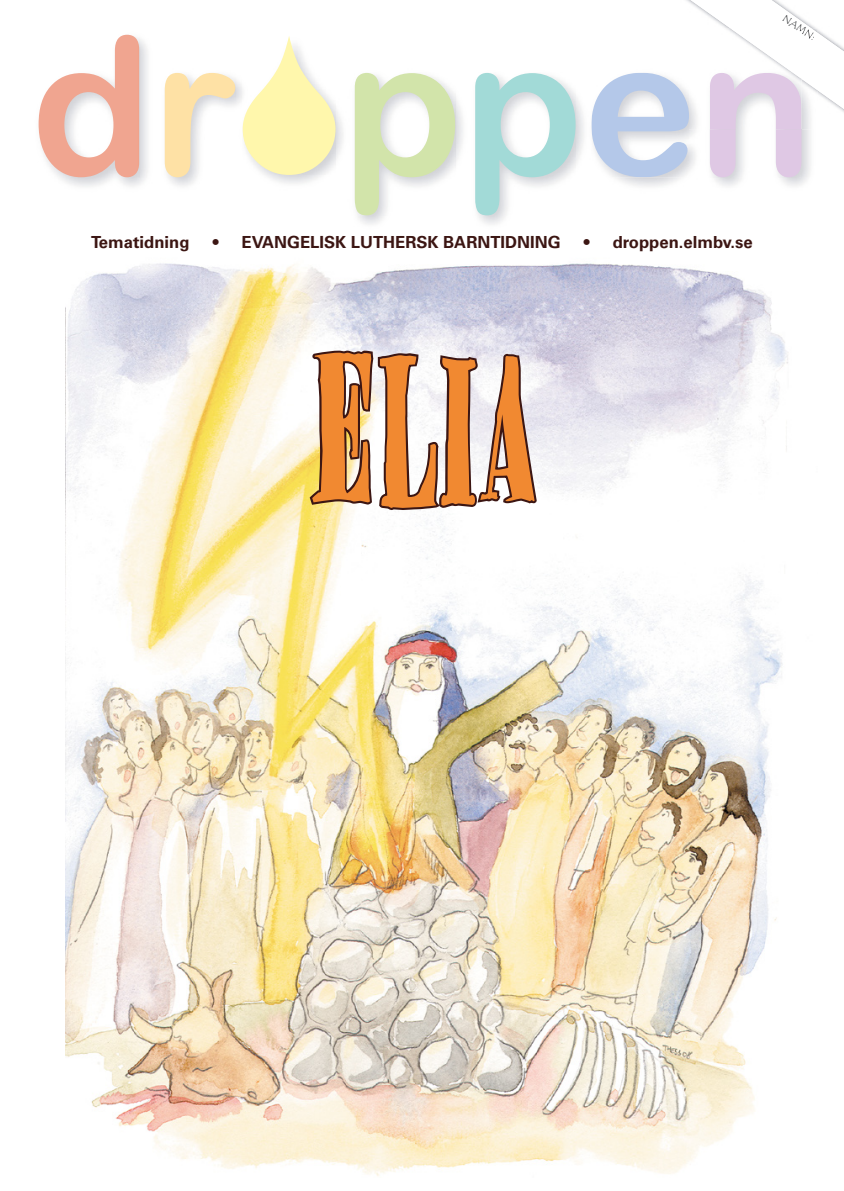
<style>
.page{position:relative;width:844px;height:1191px;background:#fff}
.page>*{position:absolute;margin:0;border:0;box-sizing:border-box;transform-origin:0 0}
.t1{font:173.08px "Miserable";color:#f18931}
.t2{font:700 16.62px "Univers LT Std";color:#3c1613}
.t3{font:10.5px "Tempus Sans ITC";color:#37393b}
</style>
<div class="page">
<img style="left:65px;top:263px;width:723px;height:913px">
<img style="left:38px;top:34px;width:235px;height:153px">
<img style="left:575px;top:94px;width:236px;height:93px">
<img style="left:39px;top:35px;width:100px;height:142px">
<img style="left:165px;top:73px;width:70px;height:104px">
<img style="left:242px;top:36px;width:65px;height:139px">
<img style="left:539px;top:73px;width:36px;height:113px">
<img style="left:591px;top:73px;width:97px;height:104px">
<img style="left:709px;top:129px;width:92px;height:48px">
<svg style="left:674px;top:0;width:169px;height:129px"></svg>
<svg style="left:307px;top:68px;width:232px;height:448px"></svg>
<p class="t3" style="left:787px;top:12px;width:39px;rotate:33deg">NAMN:</p>
<p class="t2" style="left:91px;top:232px;width:100px">Tematidning</p>
<p class="t2" style="left:213px;top:232px;width:349px">• EVANGELISK LUTHERSK BARNTIDNING</p>
<p class="t2" style="left:583px;top:232px;width:170px">• droppen.elmbv.se</p>
<h1 class="t1" style="left:309px;top:345px;width:227px">ELIA</h1>
</div>
